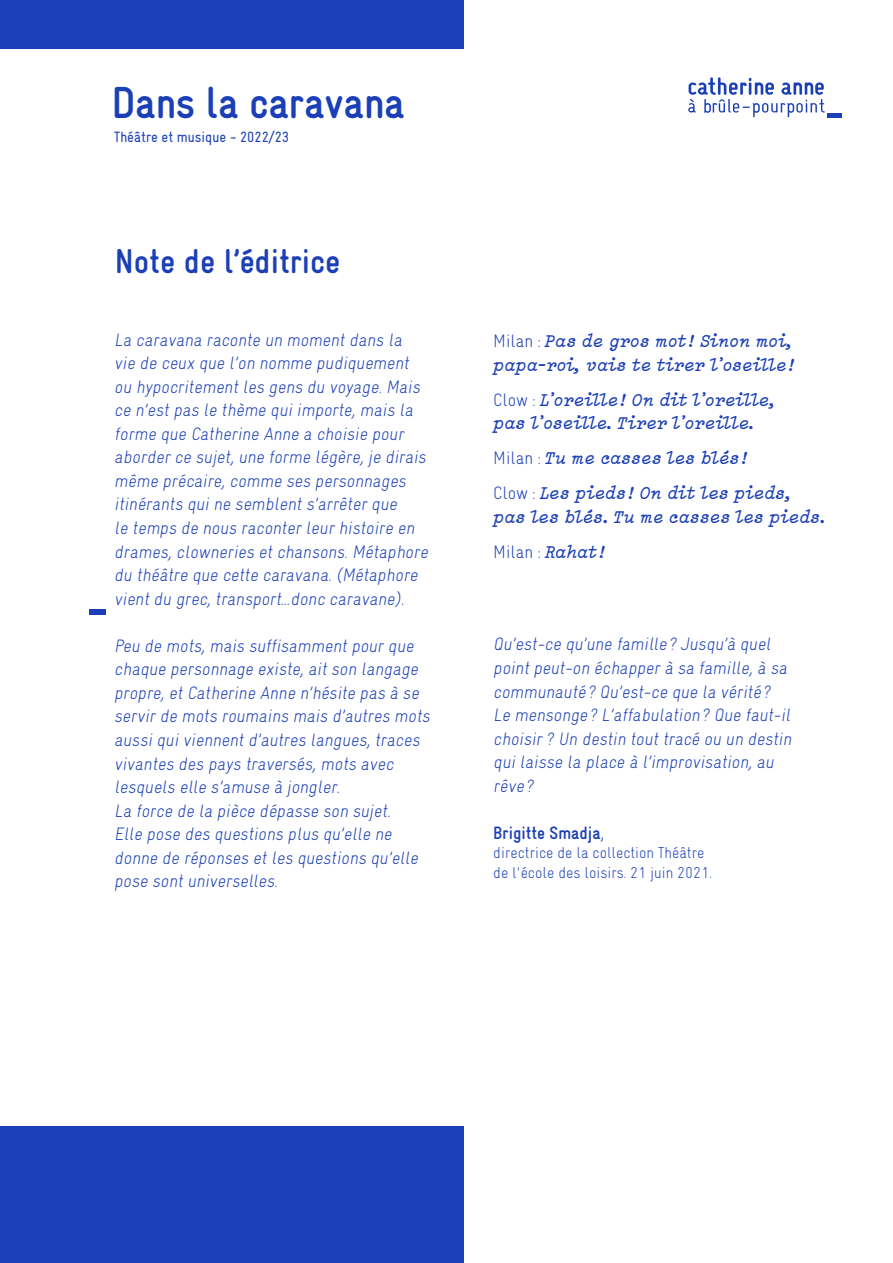
<style>
.page{position:relative;width:893px;height:1263px;background:#fff}
.page>*{position:absolute;margin:0;border:0;box-sizing:border-box;transform-origin:0 0}
.t1{font:700 45px "Gravur Condensed";letter-spacing:-.01em;color:#1b3fb6}
.t2{font:700 34.5px "Gravur Condensed";color:#1b3fb6}
.t3{font:italic 300 18px/23.5px "Gravur Condensed";color:#1b3fb6}
.t4{font:italic 700 18px/23.5px "Lacrima MG";color:#1b3fb6}
.t5{font:700 18px "Gravur Condensed";color:#1b3fb6}
.t6{font:300 18px "Gravur Condensed";color:#1b3fb6}
.t7{font:300 15.75px/19.5px "Gravur Condensed";color:#1b3fb6}
.t8{font:15px "Gravur Condensed";color:#1b3fb6}
.s1{font-family:"Gravur Condensed";font-weight:300;font-style:normal}
.s2{font-family:"Lacrima MG";font-weight:700;font-style:italic}
.s3{font-weight:300}
</style>
<div class="page">
<div style="left:0;top:1127px;width:463px;height:136px;background:#1b3fb6"></div>
<div style="left:0;top:0;width:463px;height:49px;background:#1b3fb6"></div>
<div style="left:89px;top:609px;width:17px;height:6px;background:#1b3fb6"></div>
<hr style="left:828px;top:113px;width:14px;height:4px;background:#1b3fb6">
<svg style="left:688px;top:77px;width:137px;height:40px"></svg>
<h1 class="t1" style="left:111px;top:77px;width:295px">Dans la caravana</h1>
<p class="t8" style="left:114px;top:129px;width:177px">Théâtre et musique - 2022/23</p>
<h2 class="t2" style="left:115px;top:242px;width:227px">Note de l’éditrice</h2>
<p class="t3" style="left:114px;top:328px;width:318px">La caravana raconte un moment dans la vie de ceux que l’on nomme pudiquement ou hypocritement les gens du voyage. Mais ce n’est pas le thème qui importe, mais la forme que Catherine Anne a choisie pour aborder ce sujet, une forme légère, je dirais même précaire, comme ses personnages itinérants qui ne semblent s’arrêter que<br>le temps de nous raconter leur histoire en drames, clowneries et chansons. Métaphore du théâtre que cette caravana. (Métaphore vient du grec, transport…donc caravane).</p>
<p class="t3" style="left:114px;top:634px;width:320px">Peu de mots, mais suffisamment pour que chaque personnage existe, ait son langage propre, et Catherine Anne n’hésite pas à se servir de mots roumains mais d’autres mots aussi qui viennent d’autres langues, traces vivantes des pays traversés, mots avec lesquels elle s’amuse à jongler.<br>La force de la pièce dépasse son sujet.<br>Elle pose des questions plus qu’elle ne donne de réponses et les questions qu’elle pose sont universelles.</p>
<p class="t3" style="left:493px;top:632px;width:303px">Qu’est-ce qu’une famille ? Jusqu’à quel point peut-on échapper à sa famille, à sa communauté ? Qu’est-ce que la vérité ?<br>Le mensonge ? L’affabulation ? Que faut-il choisir ? Un destin tout tracé ou un destin qui laisse la place à l’improvisation, au rêve ?</p>
<p class="t4" style="left:493px;top:329px;width:303px"><span class="s1">Milan :</span> Pas de gros mot ! Sinon moi, papa-roi, vais te tirer l’oseille!</p>
<p class="t4" style="left:493px;top:388px;width:284px"><span class="s1">Clow :</span> L’oreille! On dit l’oreille, pas l’oseille. Tirer l’oreille.</p>
<p class="t4" style="left:493px;top:440px;width:300px;line-height:35.1px"><span class="s1">Milan :</span> Tu me casses les blés!<br><span class="s1">Clow :</span> Les pieds! On dit les pieds,</p>
<p class="t4" style="left:493px;top:505px;width:333px">pas les blés. Tu me casses les pieds.</p>
<p class="t6" style="left:493px;top:542px;width:114px">Milan : <span class="s2">Rahat !</span></p>
<p class="t5" style="left:493px;top:823px;width:113px">Brigitte Smadja<span class="s3">,</span></p>
<p class="t7" style="left:493px;top:843px;width:220px">directrice de la collection Théâtre de l'école des loisirs. 21 juin 2021.</p>
</div>
